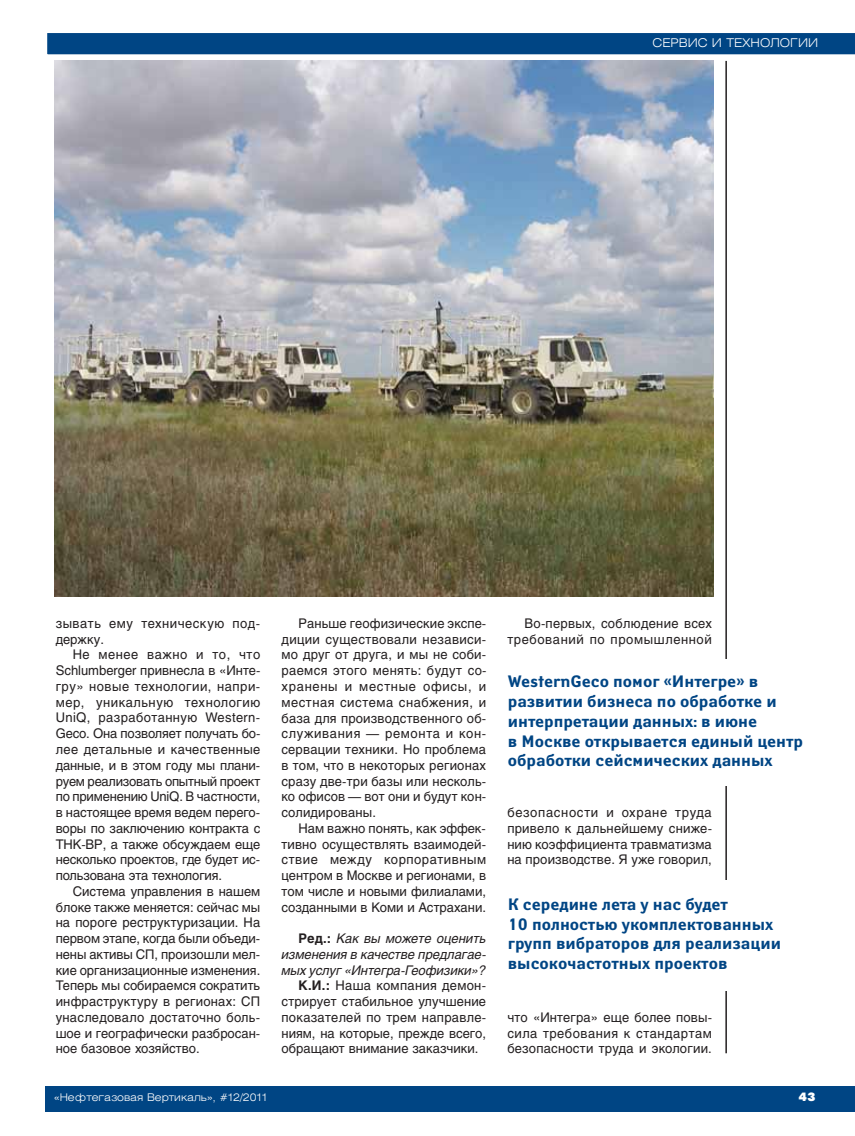
<style>
.page{position:relative;width:855px;height:1136px;background:#fff}
.page>*{position:absolute;margin:0;border:0;box-sizing:border-box;transform-origin:0 0}
.t1{font:700 16.5px/19.8px "Yanus C";color:#004584}
.t2{font:13.2px/15.8px "Helios";letter-spacing:.01em;color:#231f20;text-align:justify}
.t3{font:italic 13.2px "Helios";color:#231f20}
.t4{font:13.2px/15.8px "Helios";letter-spacing:.045em;color:#231f20;text-align:right}
.t5{font:13.2px/15.8px "Helios";letter-spacing:.04em;color:#231f20}
.t6{font:300 12px "Helios Ext";color:#fff}
.t7{font:12px "Futura Futuris XC";color:#fff}
.t8{font:300 10.5px "Helios Ext";color:#fff}
.s1{font-weight:700;font-style:normal}
.s2{font-weight:700}
</style>
<div class="page">
<div style="left:46px;top:1086px;width:809px;height:25px;background:#004584"></div>
<svg style="left:47px;top:33px;width:808px;height:22px;background:#084b88"></svg>
<hr style="left:725px;top:61px;width:2px;height:992px;background:#231f20">
<img style="left:54px;top:61px;width:659px;height:535px">
<div style="left:508px;top:659px;width:312px;height:126px;background:#fff"></div>
<div style="left:508px;top:880px;width:312px;height:110px;background:#fff"></div>
<p class="t6" style="left:652px;top:38px;width:167px">СЕРВИС И ТЕХНОЛОГИИ</p>
<p class="t5" style="left:56px;top:617px;width:206px">зывать ему техническую под&shy;держку.</p>
<p class="t2" style="left:56px;top:648px;width:206px;text-indent:17px">Не менее важно и то, что Schlumberger привнесла в «Инте&shy;гру» новые технологии, напри&shy;мер, уникальную технологию UniQ, разработанную Western-Gеco. Она позволяет получать бо&shy;лее детальные и качественные данные, и в этом году мы плани&shy;руем реализовать опытный проект по применению UniQ. В частности, в настоящее время ведем перего&shy;воры по заключению контракта с ТНК-ВР, а также обсуждаем еще несколько проектов, где будет ис&shy;пользована эта технология.</p>
<p class="t2" style="left:56px;top:884px;width:206px;text-indent:17px">Система управления в нашем блоке также меняется: сейчас мы на пороге реструктуризации. На первом этапе, когда были объеди&shy;нены активы СП, произошли мел&shy;кие организационные изменения.<br>Теперь мы собираемся сократить инфраструктуру в регионах: СП унаследовало достаточно боль&shy;шое и географически разбросан&shy;ное базовое хозяйство.</p>
<p class="t8" style="left:54px;top:1094px;width:214px">«Нефтегазовая Вертикаль», #12/2011</p>
<p class="t2" style="left:281px;top:617px;width:207px;text-indent:17px">Раньше геофизические экспе&shy;диции существовали независи&shy;мо друг от друга, и мы не соби&shy;раемся этого менять: будут со&shy;хранены и местные офисы, и местная система снабжения, и база для производственного об&shy;служивания — ремонта и кон&shy;сервации техники. Но проблема в том, что в некоторых регионах сразу две-три базы или несколь&shy;ко офисов — вот они и будут кон&shy;солидированы.</p>
<p class="t2" style="left:281px;top:821px;width:206px;text-indent:17px">Нам важно понять, как эффек&shy;тивно осуществлять взаимодей&shy;ствие между корпоративным центром в Москве и регионами, в том числе и новыми филиалами, созданными в Коми и Астрахани.</p>
<p class="t3" style="left:298px;top:933px;width:189px"><span class="s1">Ред.:</span> Как вы можете оценить</p>
<p class="t3" style="left:281px;top:949px;width:206px">изменения в качестве предлагае-</p>
<p class="t3" style="left:281px;top:965px;width:206px">мых услуг «Интегра-Геофизики»?</p>
<p class="t2" style="left:298px;top:979px;width:189px"><span class="s2">К.И.:</span> Наша компания демон-</p>
<p class="t2" style="left:281px;top:995px;width:206px">стрирует стабильное улучшение</p>
<p class="t2" style="left:281px;top:1010px;width:206px">показателей по трем направле-</p>
<p class="t2" style="left:281px;top:1026px;width:206px">ниям, на которые, прежде всего,</p>
<p class="t2" style="left:281px;top:1042px;width:198px">обращают внимание заказчики.</p>
<p class="t4" style="left:507px;top:617px;width:206px">Во-первых, соблюдение всех требований по промышленной</p>
<p class="t1" style="left:508px;top:673px;width:297px">WesternGеco помог «Интегре» в развитии бизнеса по обработке и интерпретации данных: в июне<br>в Москве открывается единый центр обработки сейсмических данных</p>
<p class="t2" style="left:507px;top:806px;width:206px">безопасности и охране труда привело к дальнейшему сниже&shy;нию коэффициента травматизма на производстве. Я уже говорил,</p>
<p class="t1" style="left:508px;top:895px;width:275px">К середине лета у нас будет<br>10 полностью укомплектованных групп вибраторов для реализации высокочастотных проектов</p>
<p class="t2" style="left:507px;top:1010px;width:206px">что «Интегра» еще более повы&shy;сила требования к стандартам безопасности труда и экологии.</p>
<p class="t7" style="left:799px;top:1092px;width:18px">43</p>
</div>
